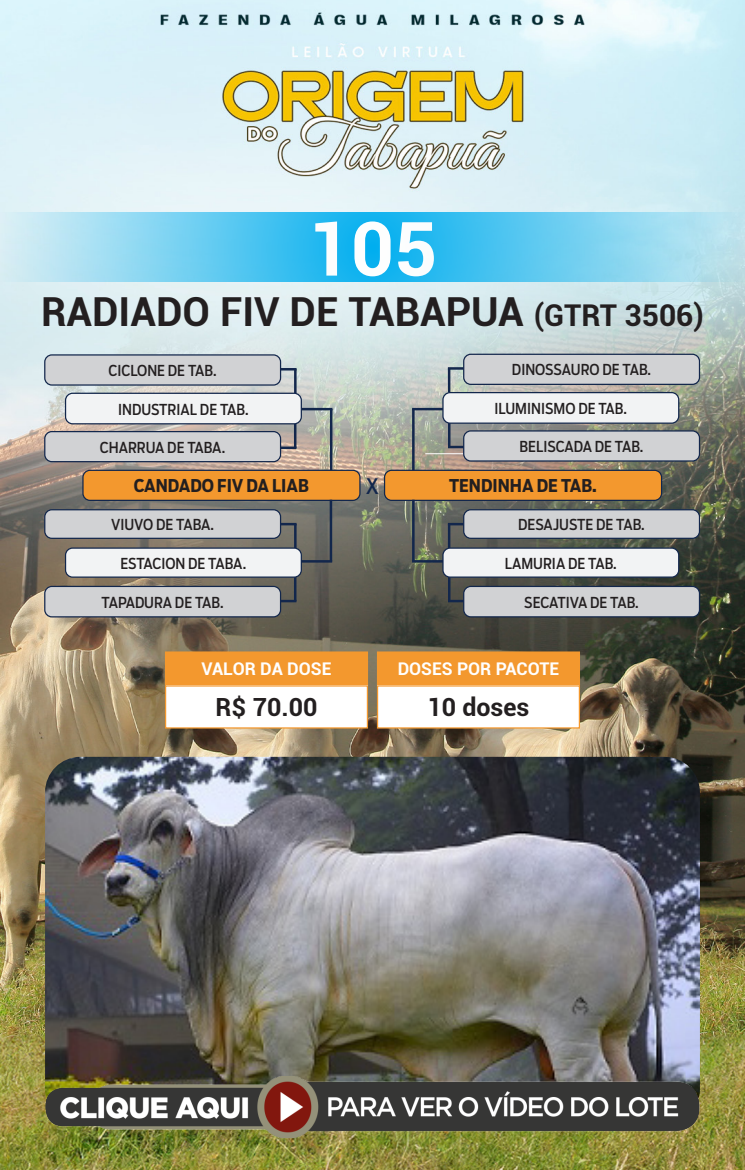
<style>
.page{position:relative;width:745px;height:1170px;background:#fff}
.page>*{position:absolute;margin:0;border:0;box-sizing:border-box;transform-origin:0 0}
.t1{font:700 75px "Roboto";color:#fff}
.t2{font:700 40px "Roboto";color:#231f20}
.t3{font:700 25px "Roboto";color:#231f20}
.t4{font:21.25px "Boomer Cond";color:#13274c}
.t5{font:700 17.5px "Boomer Cond";color:#231f20}
.t6{font:700 17.5px "Roboto";color:#fff}
.t7{font:15px "Boomer Cond";color:#231f20}
.s1{font-size:30px}
</style>
<div class="page">
<img style="left:0;top:0;width:744px;height:1169px">
<img style="left:45px;top:756px;width:654px;height:368px">
<img style="left:45px;top:1075px;width:654px;height:63px;border-radius:31px">
<div style="left:165px;top:652px;width:202px;height:33px;background:#f3982e"></div>
<div style="left:165px;top:651px;width:203px;height:35px;border:1px solid #f3982e"></div>
<div style="left:165px;top:686px;width:202px;height:42px;background:#fff"></div>
<div style="left:377px;top:652px;width:202px;height:33px;background:#f3982e"></div>
<div style="left:376px;top:651px;width:203px;height:35px;border:1px solid #f3982e"></div>
<div style="left:377px;top:686px;width:202px;height:42px;background:#fff"></div>
<hr style="left:412px;top:409px;width:2px;height:62px;background:#13274c">
<hr style="left:412px;top:408px;width:30px;height:2px;background:#13274c">
<hr style="left:330px;top:409px;width:2px;height:62px;background:#13274c">
<hr style="left:301px;top:408px;width:31px;height:2px;background:#13274c">
<hr style="left:294px;top:524px;width:2px;height:24px;background:#13274c">
<svg style="left:281px;top:523px;width:15px;height:2px"></svg>
<hr style="left:294px;top:577px;width:2px;height:24px;background:#13274c">
<hr style="left:280px;top:599px;width:16px;height:3px;background:#13274c">
<hr style="left:447px;top:524px;width:3px;height:24px;background:#13274c">
<svg style="left:447px;top:523px;width:16px;height:2px"></svg>
<hr style="left:447px;top:577px;width:3px;height:24px;background:#13274c">
<hr style="left:447px;top:599px;width:16px;height:3px;background:#13274c">
<hr style="left:447px;top:368px;width:3px;height:24px;background:#13274c">
<svg style="left:447px;top:367px;width:16px;height:2px"></svg>
<hr style="left:447px;top:423px;width:3px;height:24px;background:#13274c">
<svg style="left:447px;top:446px;width:16px;height:2px"></svg>
<hr style="left:294px;top:424px;width:2px;height:24px;background:#13274c">
<hr style="left:280px;top:446px;width:16px;height:3px;background:#13274c">
<hr style="left:294px;top:369px;width:2px;height:24px;background:#13274c">
<svg style="left:281px;top:368px;width:15px;height:2px"></svg>
<hr style="left:425px;top:453px;width:235px;height:1px;background:#fff">
<div style="left:463px;top:431px;width:236px;height:30px;background:#d1d2d4;border-radius:7px"></div>
<div style="left:463px;top:430px;width:236px;height:31px;border:1px solid #13274c;border-radius:7px"></div>
<div style="left:45px;top:431px;width:235px;height:30px;background:#d1d2d4;border-radius:7px"></div>
<div style="left:44px;top:431px;width:237px;height:31px;border:1px solid #13274c;border-radius:7px"></div>
<div style="left:45px;top:586px;width:235px;height:31px;background:#d1d2d4;border-radius:7px"></div>
<div style="left:44px;top:585px;width:237px;height:32px;border:1px solid #13274c;border-radius:7px"></div>
<div style="left:463px;top:586px;width:236px;height:31px;background:#d1d2d4;border-radius:7px"></div>
<div style="left:463px;top:585px;width:236px;height:32px;border:1px solid #13274c;border-radius:7px"></div>
<div style="left:442px;top:392px;width:236px;height:31px;background:#f2f3f4;border-radius:7px"></div>
<div style="left:442px;top:392px;width:237px;height:32px;border:1px solid #13274c;border-radius:7px"></div>
<div style="left:65px;top:393px;width:236px;height:31px;background:#f2f3f4;border-radius:7px"></div>
<div style="left:65px;top:392px;width:237px;height:32px;border:1px solid #13274c;border-radius:7px"></div>
<div style="left:65px;top:548px;width:236px;height:29px;background:#f2f3f4;border-radius:7px"></div>
<div style="left:65px;top:547px;width:237px;height:30px;border:1px solid #13274c;border-radius:7px"></div>
<div style="left:442px;top:548px;width:236px;height:29px;background:#f2f3f4;border-radius:7px"></div>
<div style="left:442px;top:547px;width:237px;height:30px;border:1px solid #13274c;border-radius:7px"></div>
<div style="left:463px;top:354px;width:236px;height:30px;background:#d1d2d4;border-radius:7px"></div>
<div style="left:463px;top:353px;width:236px;height:32px;border:1px solid #13274c;border-radius:7px"></div>
<div style="left:45px;top:355px;width:235px;height:30px;background:#d1d2d4;border-radius:7px"></div>
<div style="left:44px;top:354px;width:237px;height:31px;border:1px solid #13274c;border-radius:7px"></div>
<div style="left:45px;top:509px;width:235px;height:29px;background:#d1d2d4;border-radius:7px"></div>
<div style="left:44px;top:509px;width:237px;height:30px;border:1px solid #13274c;border-radius:7px"></div>
<div style="left:463px;top:509px;width:236px;height:29px;background:#d1d2d4;border-radius:7px"></div>
<div style="left:463px;top:509px;width:236px;height:30px;border:1px solid #13274c;border-radius:7px"></div>
<div style="left:83px;top:470px;width:277px;height:30px;background:#f3982e;border-radius:7px"></div>
<div style="left:82px;top:469px;width:278px;height:32px;border:1px solid #13274c;border-radius:7px"></div>
<div style="left:384px;top:470px;width:277px;height:30px;background:#f3982e;border-radius:7px"></div>
<div style="left:383px;top:469px;width:278px;height:32px;border:1px solid #13274c;border-radius:7px"></div>
<hr style="left:329px;top:499px;width:3px;height:62px;background:#13274c">
<hr style="left:301px;top:560px;width:31px;height:2px;background:#13274c">
<hr style="left:412px;top:499px;width:2px;height:62px;background:#13274c">
<hr style="left:412px;top:560px;width:30px;height:2px;background:#13274c">
<svg style="left:0;top:213px;width:744px;height:69px;background:#6dcef0"></svg>
<h1 class="t1" style="left:308px;top:196px;width:131px">105</h1>
<p class="t2" style="left:41px;top:284px;width:664px">RADIADO FIV DE TABAPUA <span class="s1">(GTRT 3506)</span></p>
<p class="t7" style="left:108px;top:361px;width:109px">CICLONE DE TAB.</p>
<p class="t7" style="left:511px;top:361px;width:141px">DINOSSAURO DE TAB.</p>
<p class="t7" style="left:118px;top:400px;width:132px">INDUSTRIAL DE TAB.</p>
<p class="t7" style="left:494px;top:399px;width:134px">ILUMINISMO DE TAB.</p>
<p class="t7" style="left:100px;top:438px;width:127px">CHARRUA DE TABA.</p>
<p class="t7" style="left:519px;top:437px;width:125px">BELISCADA DE TAB.</p>
<p class="t5" style="left:134px;top:475px;width:176px">CANDADO FIV DA LIAB</p>
<p class="t4" style="left:365px;top:473px;width:15px">X</p>
<p class="t5" style="left:449px;top:475px;width:149px">TENDINHA DE TAB.</p>
<p class="t7" style="left:111px;top:515px;width:104px">VIUVO DE TABA.</p>
<p class="t7" style="left:518px;top:515px;width:128px">DESAJUSTE DE TAB.</p>
<p class="t7" style="left:120px;top:554px;width:127px">ESTACION DE TABA.</p>
<p class="t7" style="left:504px;top:554px;width:113px">LAMURIA DE TAB.</p>
<p class="t7" style="left:101px;top:593px;width:123px">TAPADURA DE TAB.</p>
<p class="t7" style="left:524px;top:593px;width:116px">SECATIVA DE TAB.</p>
<p class="t6" style="left:201px;top:656px;width:131px">VALOR DA DOSE</p>
<p class="t3" style="left:215px;top:689px;width:103px">R$ 70.00</p>
<p class="t6" style="left:397px;top:656px;width:163px">DOSES POR PACOTE</p>
<p class="t3" style="left:427px;top:689px;width:103px">10 doses</p>
</div>
